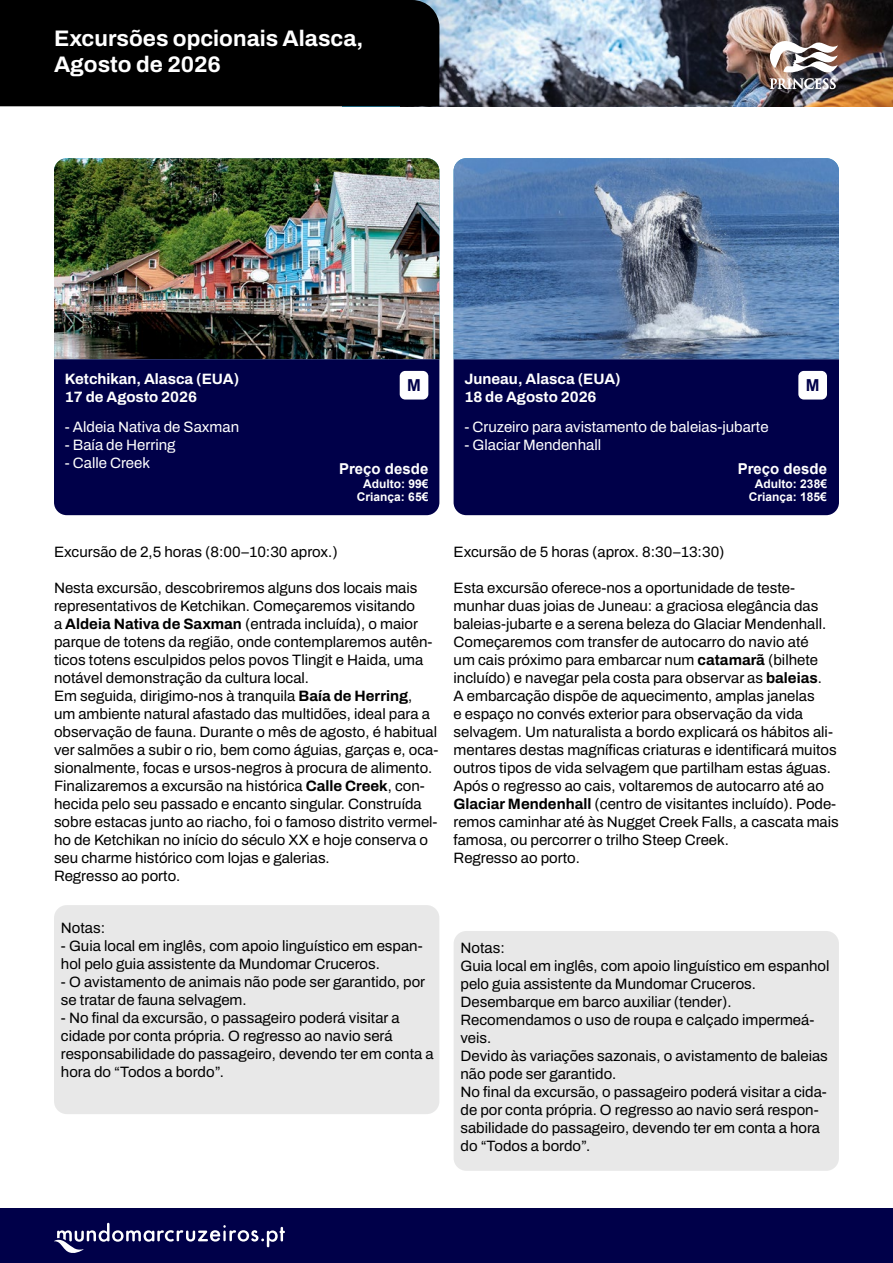
<style>
.page{position:relative;width:893px;height:1263px;background:#fff}
.page>*{position:absolute;margin:0;border:0;box-sizing:border-box;transform-origin:0 0}
.t1{font:700 22.5px/25.5px "Archivo";color:#fff}
.t2{font:700 16.5px "Arial";color:#000049}
.t3{font:15px/18px "Archivo";color:#000}
.t4{font:15px "Archivo";color:#fff}
.t5{font:700 15px/18px "Archivo";color:#fff}
.t6{font:700 15px "Arial";color:#fff}
.t7{font:700 12px/13.5px "Arial";color:#fff;text-align:center}
.s1{font-weight:700}
</style>
<div class="page">
<img style="left:54px;top:158px;width:385px;height:201px">
<img style="left:439px;top:0;width:454px;height:106px">
<div style="left:0;top:1209px;width:893px;height:54px;background:#000049"></div>
<svg style="left:54px;top:1223px;width:231px;height:30px"></svg>
<div style="left:0;top:0;width:439px;height:106px;background:#000"></div>
<img style="left:770px;top:39px;width:68px;height:50px">
<div style="left:54px;top:359px;width:385px;height:156px;background:#000049"></div>
<img style="left:454px;top:158px;width:385px;height:201px">
<div style="left:454px;top:359px;width:385px;height:156px;background:#000049"></div>
<div style="left:454px;top:931px;width:385px;height:240px;background:#e8e8e8;border-radius:13px"></div>
<div style="left:54px;top:905px;width:385px;height:209px;background:#e8e8e8;border-radius:13px"></div>
<div style="left:400px;top:371px;width:28px;height:28px;background:#fff;border-radius:5px"></div>
<div style="left:798px;top:371px;width:29px;height:28px;background:#fff;border-radius:5px"></div>
<h1 class="t1" style="left:54px;top:26px;width:311px">Excursões opcionais Alasca,<br>Agosto de 2026</h1>
<p class="t5" style="left:65px;top:370px;width:176px">Ketchikan, Alasca (EUA)<br>17 de Agosto 2026</p>
<p class="t4" style="left:65px;top:416px;width:176px">- Aldeia Nativa de Saxman</p>
<p class="t4" style="left:65px;top:434px;width:112px">- Baía de Herring</p>
<p class="t4" style="left:65px;top:452px;width:87px">- Calle Creek</p>
<p class="t5" style="left:464px;top:370px;width:158px">Juneau, Alasca (EUA)<br>18 de Agosto 2026</p>
<p class="t2" style="left:407px;top:374px;width:15px">M</p>
<p class="t2" style="left:806px;top:374px;width:15px">M</p>
<p class="t6" style="left:339px;top:459px;width:91px">Preço desde</p>
<p class="t7" style="left:357px;top:477px;width:73px">Adulto: 99€<br>Criança: 65€</p>
<p class="t4" style="left:464px;top:416px;width:306px">- Cruzeiro para avistamento de baleias-jubarte</p>
<p class="t4" style="left:464px;top:434px;width:138px">- Glaciar Mendenhall</p>
<p class="t6" style="left:738px;top:459px;width:91px">Preço desde</p>
<p class="t7" style="left:749px;top:477px;width:80px">Adulto: 238€<br>Criança: 185€</p>
<p class="t3" style="left:54px;top:542px;width:285px">Excursão de 2,5 horas (8:00–10:30 aprox.)</p>
<p class="t3" style="left:54px;top:578px;width:386px">Nesta excursão, descobriremos alguns dos locais mais representativos de Ketchikan. Começaremos visitando<br>a <span class="s1">Aldeia Nativa de Saxman</span> (entrada incluída), o maior parque de totens da região, onde contemplaremos autên&shy;ticos totens esculpidos pelos povos Tlingit e Haida, uma notável demonstração da cultura local.<br>Em seguida, dirigimo-nos à tranquila <span class="s1">Baía de Herring</span>,<br>um ambiente natural afastado das multidões, ideal para a observação de fauna. Durante o mês de agosto, é habitual ver salmões a subir o rio, bem como águias, garças e, oca&shy;sionalmente, focas e ursos-negros à procura de alimento.<br>Finalizaremos a excursão na histórica <span class="s1">Calle Creek</span>, con&shy;hecida pelo seu passado e encanto singular. Construída sobre estacas junto ao riacho, foi o famoso distrito vermel&shy;ho de Ketchikan no início do século XX e hoje conserva o seu charme histórico com lojas e galerias.<br>Regresso ao porto.</p>
<p class="t3" style="left:61px;top:918px;width:46px">Notas:</p>
<p class="t3" style="left:61px;top:936px;width:363px">- Guia local em inglês, com apoio linguístico em espan&shy;hol pelo guia assistente da Mundomar Cruceros.</p>
<p class="t3" style="left:61px;top:972px;width:366px">- O avistamento de animais não pode ser garantido, por se tratar de fauna selvagem.</p>
<p class="t3" style="left:61px;top:1008px;width:374px">- No final da excursão, o passageiro poderá visitar a cidade por conta própria. O regresso ao navio será responsabilidade do passageiro, devendo ter em conta a hora do “Todos a bordo”.</p>
<p class="t3" style="left:454px;top:542px;width:272px">Excursão de 5 horas (aprox. 8:30–13:30)</p>
<p class="t3" style="left:454px;top:578px;width:387px">Esta excursão oferece-nos a oportunidade de teste&shy;munhar duas joias de Juneau: a graciosa elegância das baleias-jubarte e a serena beleza do Glaciar Mendenhall.<br>Começaremos com transfer de autocarro do navio até<br>um cais próximo para embarcar num <span class="s1">catamarã</span> (bilhete incluído) e navegar pela costa para observar as <span class="s1">baleias</span>.<br>A embarcação dispõe de aquecimento, amplas janelas<br>e espaço no convés exterior para observação da vida selvagem. Um naturalista a bordo explicará os hábitos ali&shy;mentares destas magníficas criaturas e identificará muitos outros tipos de vida selvagem que partilham estas águas.<br>Após o regresso ao cais, voltaremos de autocarro até ao <span class="s1">Glaciar Mendenhall</span> (centro de visitantes incluído). Pode&shy;remos caminhar até às Nugget Creek Falls, a cascata mais famosa, ou percorrer o trilho Steep Creek.<br>Regresso ao porto.</p>
<p class="t3" style="left:460px;top:939px;width:370px">Notas:<br>Guia local em inglês, com apoio linguístico em espanhol pelo guia assistente da Mundomar Cruceros.<br>Desembarque em barco auxiliar (tender).<br>Recomendamos o uso de roupa e calçado impermeá&shy;veis.<br>Devido às variações sazonais, o avistamento de baleias não pode ser garantido.<br>No final da excursão, o passageiro poderá visitar a cida&shy;de por conta própria. O regresso ao navio será respon&shy;sabilidade do passageiro, devendo ter em conta a hora do “Todos a bordo”.</p>
</div>
